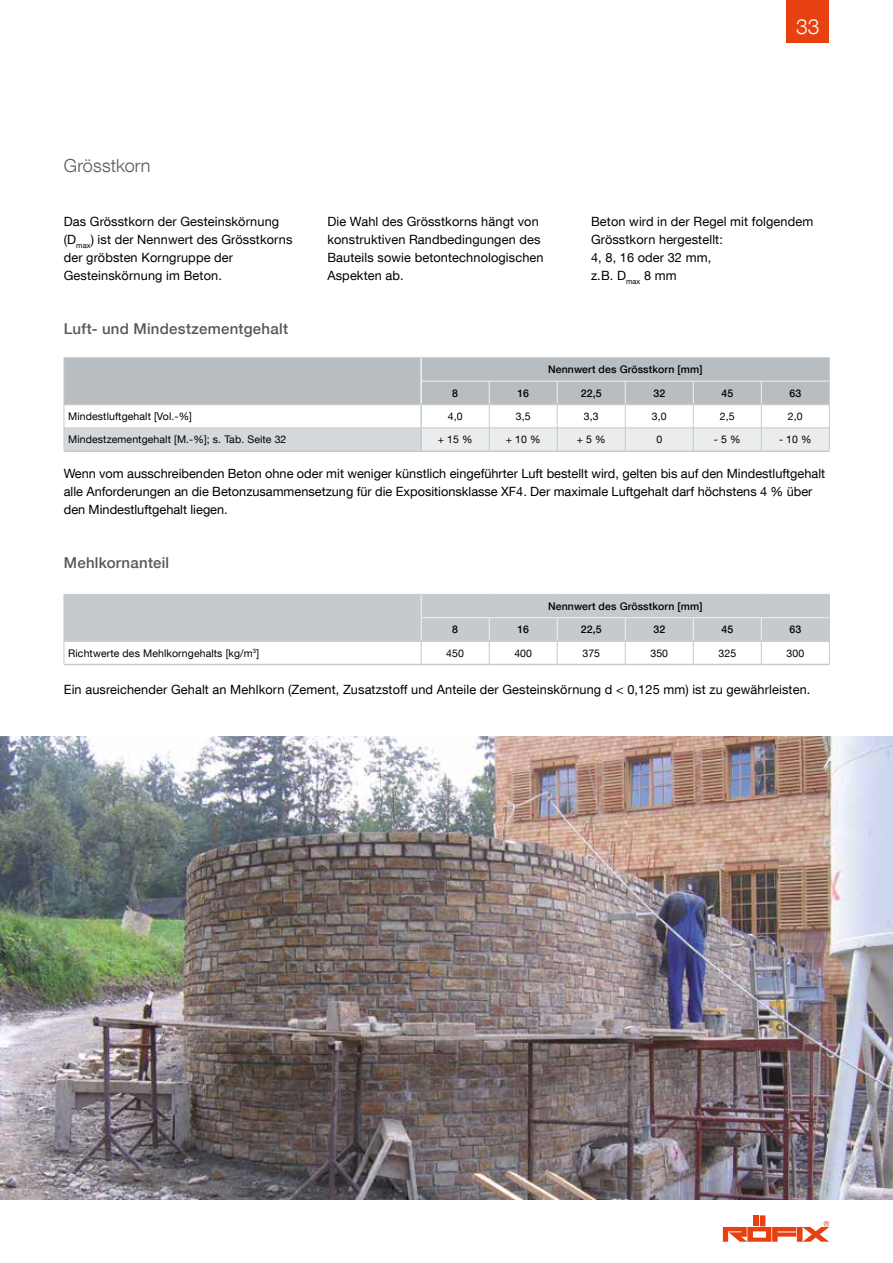
<style>
.page{position:relative;width:893px;height:1263px;background:#fff}
.page>*{position:absolute;margin:0;border:0;box-sizing:border-box;transform-origin:0 0}
.t1{font:300 21px "Helvetica Neue LT Com";color:#fff}
.t2{font:300 18px "Helvetica Neue LT Com";letter-spacing:.01em;color:#58585b}
.t3{font:500 15px "Helvetica Neue LT Com";letter-spacing:.02em;color:#58585b}
.t4{font:12.75px/18px "Helvetica Neue LT Com";letter-spacing:.01em;color:#000}
.t5{font:10.5px "Helvetica Neue LT Com";letter-spacing:.01em;color:#000}
.t6{font:500 10.5px "Helvetica Neue LT Com";letter-spacing:.01em;color:#000}
</style>
<div class="page">
<div style="left:787px;top:0;width:42px;height:43px;background:#e74011"></div>
<div style="left:760px;top:1215px;width:5px;height:11px;background:#e74011"></div>
<div style="left:753px;top:1215px;width:6px;height:11px;background:#e74011"></div>
<svg style="left:723px;top:1221px;width:106px;height:21px"></svg>
<hr style="left:64px;top:357px;width:357px;height:1px;background:#c6cacd">
<hr style="left:421px;top:357px;width:68px;height:1px;background:#c6cacd">
<hr style="left:489px;top:357px;width:68px;height:1px;background:#c6cacd">
<hr style="left:557px;top:357px;width:68px;height:1px;background:#c6cacd">
<hr style="left:625px;top:357px;width:68px;height:1px;background:#c6cacd">
<hr style="left:693px;top:357px;width:68px;height:1px;background:#c6cacd">
<hr style="left:761px;top:357px;width:69px;height:1px;background:#c6cacd">
<svg style="left:64px;top:358px;width:766px;height:92px"></svg>
<hr style="left:64px;top:450px;width:357px;height:2px;background:#c6cacd">
<hr style="left:421px;top:450px;width:68px;height:2px;background:#c6cacd">
<hr style="left:489px;top:450px;width:68px;height:2px;background:#c6cacd">
<hr style="left:557px;top:450px;width:68px;height:2px;background:#c6cacd">
<hr style="left:625px;top:450px;width:68px;height:2px;background:#c6cacd">
<hr style="left:693px;top:450px;width:68px;height:2px;background:#c6cacd">
<hr style="left:761px;top:450px;width:69px;height:2px;background:#c6cacd">
<hr style="left:420px;top:358px;width:2px;height:23px;background:#f1f2f3">
<hr style="left:420px;top:381px;width:2px;height:23px;background:#f1f2f3">
<hr style="left:420px;top:405px;width:2px;height:23px;background:#c6cacd">
<hr style="left:420px;top:428px;width:2px;height:22px;background:#c6cacd">
<hr style="left:421px;top:404px;width:68px;height:1px;background:#c6cacd">
<hr style="left:489px;top:404px;width:68px;height:1px;background:#c6cacd">
<hr style="left:557px;top:404px;width:68px;height:1px;background:#c6cacd">
<hr style="left:625px;top:404px;width:68px;height:1px;background:#c6cacd">
<hr style="left:693px;top:404px;width:68px;height:1px;background:#c6cacd">
<hr style="left:761px;top:404px;width:68px;height:1px;background:#c6cacd">
<hr style="left:64px;top:404px;width:357px;height:1px;background:#c6cacd">
<svg style="left:64px;top:594px;width:766px;height:70px"></svg>
<hr style="left:64px;top:640px;width:357px;height:2px;background:#c6cacd">
<hr style="left:421px;top:640px;width:68px;height:2px;background:#c6cacd">
<hr style="left:489px;top:640px;width:68px;height:2px;background:#c6cacd">
<hr style="left:557px;top:640px;width:68px;height:2px;background:#c6cacd">
<hr style="left:625px;top:640px;width:68px;height:2px;background:#c6cacd">
<hr style="left:693px;top:640px;width:68px;height:2px;background:#c6cacd">
<hr style="left:761px;top:640px;width:68px;height:2px;background:#c6cacd">
<hr style="left:64px;top:664px;width:357px;height:1px;background:#c6cacd">
<hr style="left:421px;top:664px;width:68px;height:1px;background:#c6cacd">
<hr style="left:489px;top:664px;width:68px;height:1px;background:#c6cacd">
<hr style="left:557px;top:664px;width:68px;height:1px;background:#c6cacd">
<hr style="left:625px;top:664px;width:68px;height:1px;background:#c6cacd">
<hr style="left:693px;top:664px;width:68px;height:1px;background:#c6cacd">
<hr style="left:761px;top:664px;width:69px;height:1px;background:#c6cacd">
<img style="left:0;top:736px;width:893px;height:463px">
<h2 class="t2" style="left:64px;top:154px;width:88px">Grösstkorn</h2>
<h1 class="t1" style="left:796px;top:13px;width:25px">33</h1>
<p class="t4" style="left:64px;top:212px;width:230px">Das Grösstkorn der Gesteinskörnung (D<sub>max</sub>) ist der Nennwert des Grösstkorns der gröbsten Korngruppe der Gesteinskörnung im Beton.</p>
<p class="t4" style="left:327px;top:212px;width:218px">Die Wahl des Grösstkorns hängt von konstruktiven Randbedingungen des<br>Bauteils sowie betontechnologischen<br>Aspekten ab.</p>
<p class="t4" style="left:591px;top:212px;width:224px">Beton wird in der Regel mit folgendem<br>Grösstkorn hergestellt:<br>4, 8, 16 oder 32 mm,<br>z.B. D<sub>max</sub> 8 mm</p>
<p class="t3" style="left:64px;top:319px;width:226px">Luft- und Mindestzementgehalt</p>
<p class="t6" style="left:548px;top:363px;width:156px">Nennwert des Grösstkorn [mm]</p>
<p class="t6" style="left:452px;top:386px;width:7px">8</p>
<p class="t6" style="left:517px;top:386px;width:13px">16</p>
<p class="t6" style="left:581px;top:386px;width:22px">22,5</p>
<p class="t6" style="left:653px;top:386px;width:13px">32</p>
<p class="t6" style="left:721px;top:386px;width:13px">45</p>
<p class="t6" style="left:789px;top:386px;width:13px">63</p>
<p class="t5" style="left:68px;top:410px;width:125px">Mindestluftgehalt [Vol.-%]</p>
<p class="t5" style="left:448px;top:410px;width:16px">4,0</p>
<p class="t5" style="left:516px;top:410px;width:16px">3,5</p>
<p class="t5" style="left:584px;top:410px;width:16px">3,3</p>
<p class="t5" style="left:652px;top:410px;width:16px">3,0</p>
<p class="t5" style="left:720px;top:410px;width:16px">2,5</p>
<p class="t5" style="left:788px;top:410px;width:16px">2,0</p>
<p class="t5" style="left:68px;top:433px;width:220px">Mindestzementgehalt [M.-%]; s. Tab. Seite 32</p>
<p class="t5" style="left:438px;top:433px;width:36px">+ 15 %</p>
<p class="t5" style="left:506px;top:433px;width:36px">+ 10 %</p>
<p class="t5" style="left:577px;top:433px;width:30px">+ 5 %</p>
<p class="t5" style="left:656px;top:433px;width:7px">0</p>
<p class="t5" style="left:714px;top:433px;width:28px">- 5 %</p>
<p class="t5" style="left:779px;top:433px;width:34px">- 10 %</p>
<p class="t4" style="left:64px;top:464px;width:763px">Wenn vom ausschreibenden Beton ohne oder mit weniger künstlich eingeführter Luft bestellt wird, gelten bis auf den Mindestluftgehalt alle Anforderungen an die Betonzusammensetzung für die Expositionsklasse XF4. Der maximale Luftgehalt darf höchstens 4 % über den Mindestluftgehalt liegen.</p>
<p class="t3" style="left:64px;top:553px;width:107px">Mehlkornanteil</p>
<p class="t6" style="left:548px;top:600px;width:156px">Nennwert des Grösstkorn [mm]</p>
<p class="t6" style="left:452px;top:623px;width:7px">8</p>
<p class="t6" style="left:517px;top:623px;width:13px">16</p>
<p class="t6" style="left:581px;top:623px;width:22px">22,5</p>
<p class="t6" style="left:653px;top:623px;width:13px">32</p>
<p class="t6" style="left:721px;top:623px;width:13px">45</p>
<p class="t6" style="left:789px;top:623px;width:13px">63</p>
<p class="t5" style="left:68px;top:646px;width:192px">Richtwerte des Mehlkorngehalts [kg/m<sup>3</sup>]</p>
<p class="t5" style="left:446px;top:646px;width:19px">450</p>
<p class="t5" style="left:514px;top:646px;width:19px">400</p>
<p class="t5" style="left:582px;top:646px;width:19px">375</p>
<p class="t5" style="left:650px;top:646px;width:19px">350</p>
<p class="t5" style="left:718px;top:646px;width:19px">325</p>
<p class="t5" style="left:786px;top:646px;width:19px">300</p>
<p class="t4" style="left:64px;top:680px;width:748px">Ein ausreichender Gehalt an Mehlkorn (Zement, Zusatzstoff und Anteile der Gesteinskörnung d &lt; 0,125 mm) ist zu gewährleisten.</p>
</div>
